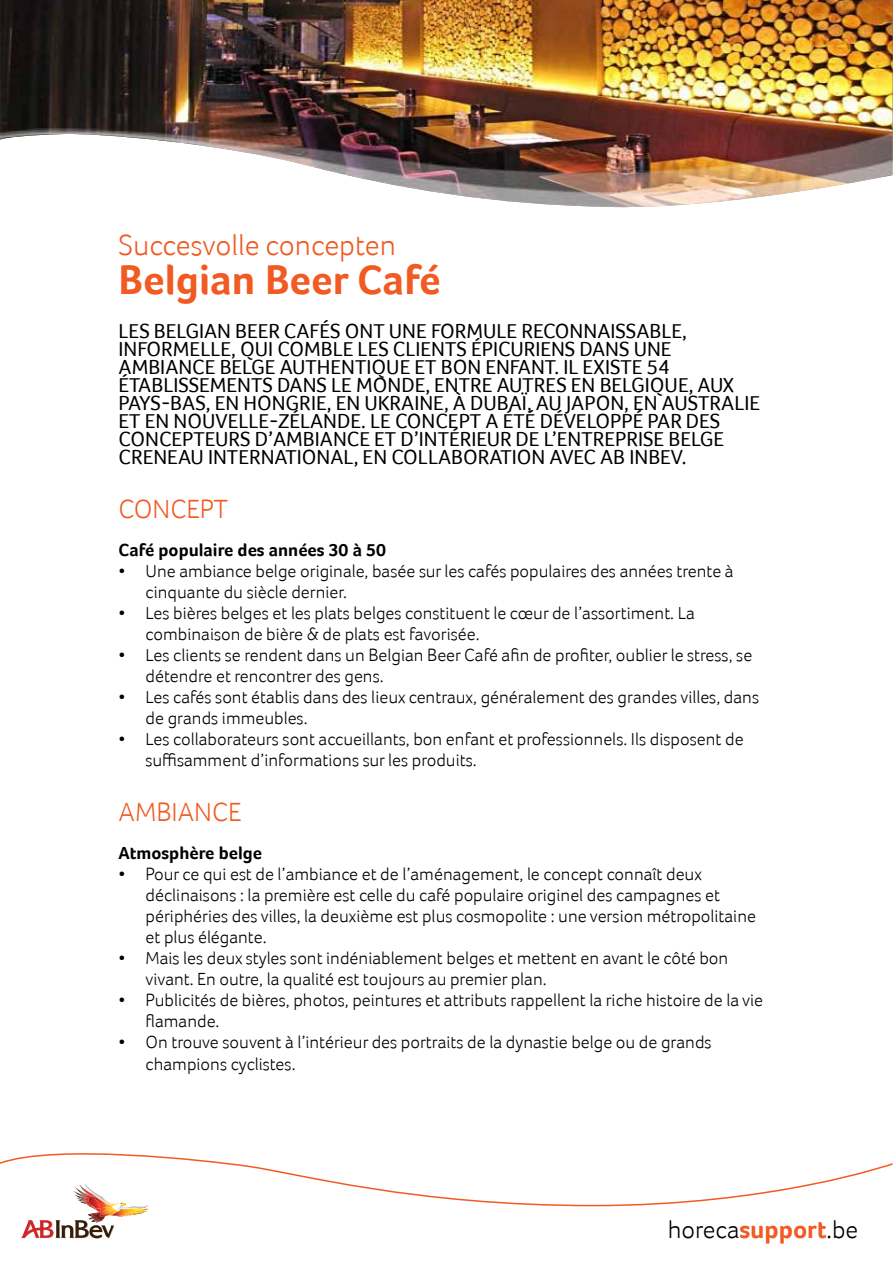
<style>
.page{position:relative;width:893px;height:1263px;background:#fff}
.page>*{position:absolute;margin:0;border:0;box-sizing:border-box;transform-origin:0 0}
.t1{font:700 42px "Foco";color:#f15a22}
.t2{font:300 30px "Foco";color:#f15a22}
.t3{font:300 27px "Foco";color:#f15a22}
.t4{font:300 25.5px "Foco";color:#000}
.t5{font:21px/18px "Foco";color:#000}
.t6{font:300 18px/21px "Foco";color:#000}
.t7{font:700 18px "Foco";color:#000}
.s1{font-weight:700;color:#f15a22}
</style>
<div class="page">
<svg style="left:0;top:1153px;width:893px;height:54px"></svg>
<img style="left:0;top:0;width:892px;height:129px">
<img style="left:0;top:129px;width:892px;height:79px">
<img style="left:21px;top:1183px;width:128px;height:55px">
<h2 class="t2" style="left:119px;top:228px;width:279px">Succesvolle concepten</h2>
<h1 class="t1" style="left:119px;top:255px;width:324px">Belgian Beer Café</h1>
<p class="t5" style="left:119px;top:321px;width:643px">LES BELGIAN BEER CAFÉS ONT UNE FORMULE RECONNAISSABLE, INFORMELLE, QUI COMBLE LES CLIENTS ÉPICURIENS DANS UNE AMBIANCE BELGE AUTHENTIQUE ET BON ENFANT. IL EXISTE 54<br>ÉTABLISSEMENTS DANS LE MONDE, ENTRE AUTRES EN BELGIQUE, AUX PAYS-BAS, EN HONGRIE, EN UKRAINE, À DUBAÏ, AU JAPON, EN AUSTRALIE ET EN NOUVELLE-ZÉLANDE. LE CONCEPT A ÉTÉ DÉVELOPPÉ PAR DES CONCEPTEURS D’AMBIANCE ET D’INTÉRIEUR DE L’ENTREPRISE BELGE CRENEAU INTERNATIONAL, EN COLLABORATION AVEC AB INBEV.</p>
<h3 class="t3" style="left:119px;top:493px;width:111px">CONCEPT</h3>
<p class="t7" style="left:119px;top:540px;width:269px">Café populaire des années 30 à 50</p>
<p class="t6" style="left:146px;top:561px;width:590px;text-indent:-27px">• Une ambiance belge originale, basée sur les cafés populaires des années trente à cinquante du siècle dernier.</p>
<p class="t6" style="left:146px;top:603px;width:551px;text-indent:-27px">• Les bières belges et les plats belges constituent le cœur de l’assortiment. La combinaison de bière &amp; de plats est favorisée.</p>
<p class="t6" style="left:146px;top:645px;width:608px;text-indent:-27px">• Les clients se rendent dans un Belgian Beer Café afin de profiter, oublier le stress, se détendre et rencontrer des gens.</p>
<p class="t6" style="left:146px;top:687px;width:615px;text-indent:-27px">• Les cafés sont établis dans des lieux centraux, généralement des grandes villes, dans de grands immeubles.</p>
<p class="t6" style="left:146px;top:729px;width:599px;text-indent:-27px">• Les collaborateurs sont accueillants, bon enfant et professionnels. Ils disposent de suffisamment d’informations sur les produits.</p>
<h3 class="t3" style="left:119px;top:796px;width:124px">AMBIANCE</h3>
<p class="t7" style="left:119px;top:843px;width:145px">Atmosphère belge</p>
<p class="t6" style="left:146px;top:864px;width:612px;text-indent:-27px">• Pour ce qui est de l’ambiance et de l’aménagement, le concept connaît deux déclinaisons : la première est celle du café populaire originel des campagnes et périphéries des villes, la deuxième est plus cosmopolite : une version métropolitaine et plus élégante.</p>
<p class="t6" style="left:146px;top:948px;width:584px;text-indent:-27px">• Mais les deux styles sont indéniablement belges et mettent en avant le côté bon vivant. En outre, la qualité est toujours au premier plan.</p>
<p class="t6" style="left:146px;top:990px;width:619px;text-indent:-27px">• Publicités de bières, photos, peintures et attributs rappellent la riche histoire de la vie flamande.</p>
<p class="t6" style="left:146px;top:1032px;width:568px;text-indent:-27px">• On trouve souvent à l’intérieur des portraits de la dynastie belge ou de grands champions cyclistes.</p>
<h3 class="t4" style="left:668px;top:1214px;width:192px">horeca<span class="s1">support</span>.be</h3>
</div>
